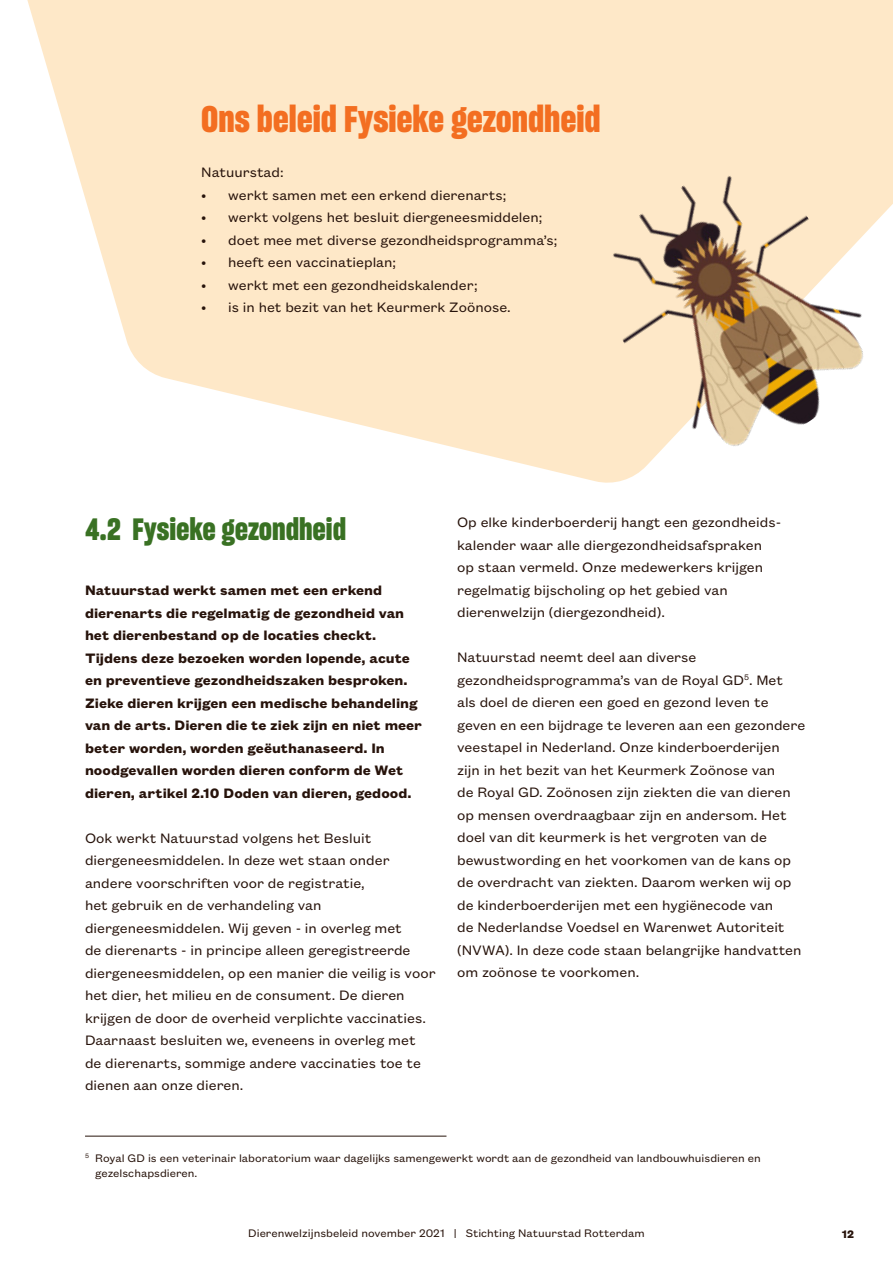
<style>
.page{position:relative;width:893px;height:1263px;background:#fff}
.page>*{position:absolute;margin:0;border:0;box-sizing:border-box;transform-origin:0 0}
.Alinea_plat_1_kolom{font:36px "Sharp Grotesk Bold 15";color:#f36e21}
.Kop_1_1_-2_kolom{font:30px "Sharp Grotesk Bold 15";color:#397123}
.Plat_2_kolom{font:15px/22.5px "Founders Grotesk Text";color:#27130b}
.Plat_2_kolom-2{font:700 15px/22.5px "Founders Grotesk Text";color:#27130b}
.Alinea_plat_1_kolom-2{font:15px "Founders Grotesk Text";color:#27130b}
.Voetnoot_tekst{font:12px "Founders Grotesk Text";color:#27130b}
.t1{font:700 12px "Founders Grotesk Text";color:#27130b}
</style>
<div class="page">
<svg style="left:27px;top:0;width:866px;height:475px;fill:#fee8c8"></svg>
<hr style="left:85px;top:1136px;width:361px;height:1px;background:#27130b">
<img style="left:570px;top:138px;width:323px;height:345px">
<p class="Alinea_plat_1_kolom" style="left:201px;top:95px;width:401px">Ons beleid Fysieke gezondheid</p>
<p class="Alinea_plat_1_kolom-2" style="left:201px;top:162px;width:84px">Natuurstad:</p>
<p class="Plat_2_kolom" style="left:201px;top:183px;width:306px">• werkt samen met een erkend dierenarts;</p>
<p class="Plat_2_kolom" style="left:201px;top:205px;width:343px">• werkt volgens het besluit diergeneesmiddelen;</p>
<p class="Plat_2_kolom" style="left:201px;top:228px;width:358px">• doet mee met diverse gezondheidsprogramma’s;</p>
<p class="Plat_2_kolom" style="left:201px;top:250px;width:196px">• heeft een vaccinatieplan;</p>
<p class="Plat_2_kolom" style="left:201px;top:273px;width:278px">• werkt met een gezondheidskalender;</p>
<p class="Plat_2_kolom" style="left:201px;top:295px;width:311px">• is in het bezit van het Keurmerk Zoönose.</p>
<p class="Kop_1_1_-2_kolom" style="left:85px;top:508px;width:263px">4.2 Fysieke gezondheid</p>
<p class="Plat_2_kolom-2" style="left:85px;top:578px;width:339px">Natuurstad werkt samen met een erkend dierenarts die regelmatig de gezondheid van het dierenbestand op de locaties checkt.<br>Tijdens deze bezoeken worden lopende, acute en preventieve gezondheidszaken besproken.<br>Zieke dieren krijgen een medische behandeling van de arts. Dieren die te ziek zijn en niet meer beter worden, worden geëuthanaseerd. In noodgevallen worden dieren conform de Wet dieren, artikel 2.10 Doden van dieren, gedood.</p>
<p class="Plat_2_kolom" style="left:85px;top:826px;width:352px">Ook werkt Natuurstad volgens het Besluit diergeneesmiddelen. In deze wet staan onder andere voorschriften voor de registratie,<br>het gebruik en de verhandeling van diergeneesmiddelen. Wij geven - in overleg met<br>de dierenarts - in principe alleen geregistreerde diergeneesmiddelen, op een manier die veilig is voor het dier, het milieu en de consument. De dieren krijgen de door de overheid verplichte vaccinaties.<br>Daarnaast besluiten we, eveneens in overleg met de dierenarts, sommige andere vaccinaties toe te dienen aan onze dieren.</p>
<p class="Plat_2_kolom" style="left:457px;top:510px;width:326px">Op elke kinderboerderij hangt een gezondheids&shy;kalender waar alle diergezondheidsafspraken op staan vermeld. Onze medewerkers krijgen regelmatig bijscholing op het gebied van dierenwelzijn (diergezondheid).</p>
<p class="Plat_2_kolom" style="left:457px;top:645px;width:350px">Natuurstad neemt deel aan diverse gezondheidsprogramma’s van de Royal GD<sup>5</sup>. Met als doel de dieren een goed en gezond leven te geven en een bijdrage te leveren aan een gezondere veestapel in Nederland. Onze kinderboerderijen zijn in het bezit van het Keurmerk Zoönose van<br>de Royal GD. Zoönosen zijn ziekten die van dieren op mensen overdraagbaar zijn en andersom. Het doel van dit keurmerk is het vergroten van de bewustwording en het voorkomen van de kans op de overdracht van ziekten. Daarom werken wij op de kinderboerderijen met een hygiënecode van<br>de Nederlandse Voedsel en Warenwet Autoriteit (NVWA). In deze code staan belangrijke handvatten om zoönose te voorkomen.</p>
<p class="Voetnoot_tekst" style="left:85px;top:1150px;width:677px"><sup>5</sup> Royal GD is een veterinair laboratorium waar dagelijks samengewerkt wordt aan de gezondheid van landbouwhuisdieren en</p>
<p class="Voetnoot_tekst" style="left:95px;top:1164px;width:104px">gezelschapsdieren.</p>
<p class="Voetnoot_tekst" style="left:248px;top:1225px;width:398px">Dierenwelzijnsbeleid november 2021 | Stichting Natuurstad Rotterdam</p>
<p class="t1" style="left:842px;top:1226px;width:14px">12</p>
</div>
